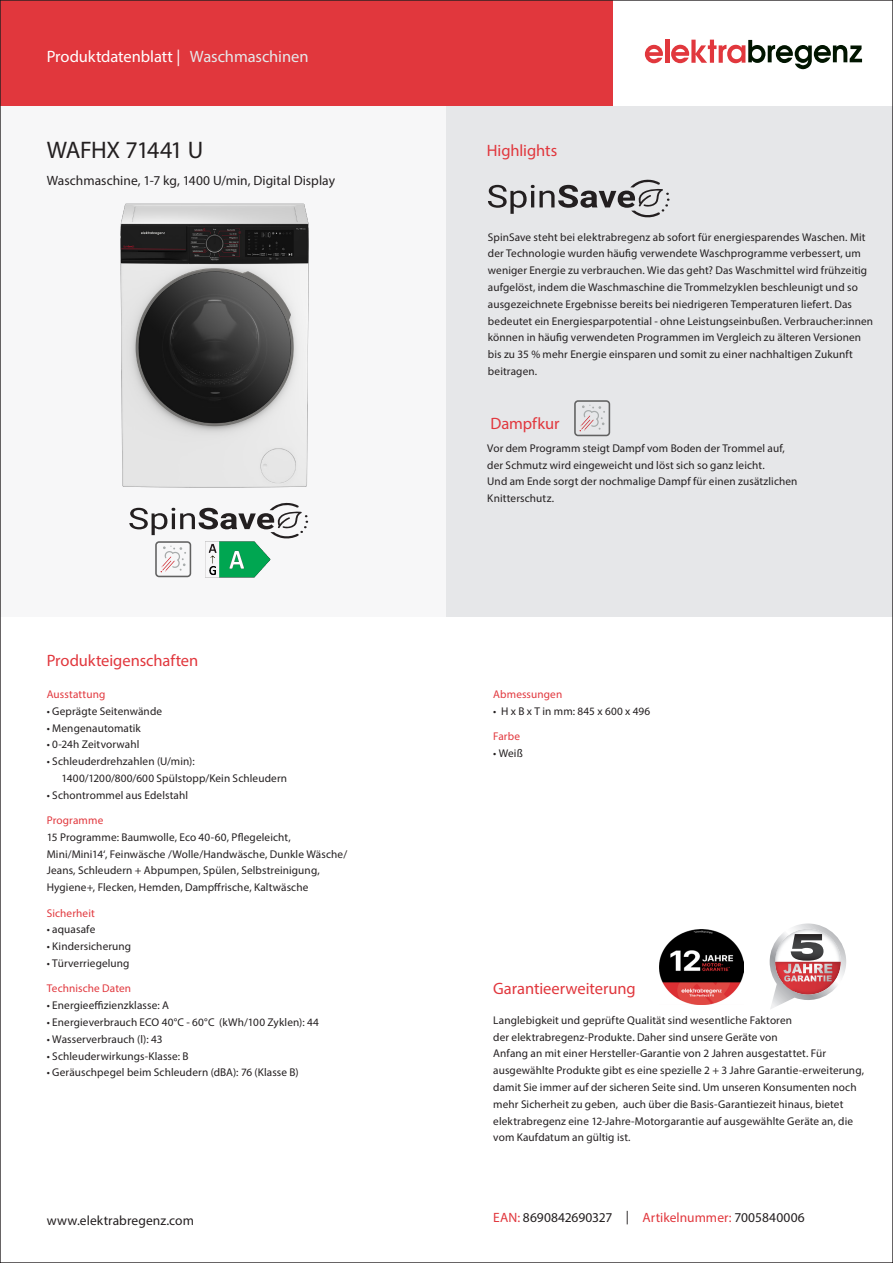
<style>
.page{position:relative;width:893px;height:1263px;background:#fff}
.page>*{position:absolute;margin:0;border:0;box-sizing:border-box;transform-origin:0 0}
.Produktname_Highlight_16pt{font:24px "Myriad Pro";letter-spacing:-.035em;color:#231f20}
.Highlight_Details_11pt_terracotta_semibo{font:16.5px "Myriad Pro";letter-spacing:-.005em;color:#e1373d}
.t1{font:16.5px "Myriad Pro";letter-spacing:-.005em;color:#fff}
.Header_11pt_Light{font:16.5px "Myriad Pro";letter-spacing:-.005em;color:#e6e7e9}
.Produktbeschreibung_9pt_Light{font:13.5px "Myriad Pro";letter-spacing:.005em;color:#231f20}
.EAn-SAP-Nummer_9pt{font:13.5px "Myriad Pro";color:#231f20}
.Copy_7_5pt_ob_Regular{font:11.25px/16.8px "Myriad Pro";letter-spacing:.01em;color:#231f20}
.Bullets_7_5pt_ob_Regular{font:11.25px/16.8px "Myriad Pro";letter-spacing:.01em;color:#231f20}
.Bullets_7_5pt_terracotta_Semibold{font:11.25px "Myriad Pro";letter-spacing:.01em;color:#e1373d}
.s1{color:#e1373d}
</style>
<div class="page">
<div style="left:0;top:0;width:612px;height:106px;background:#e1373d"></div>
<svg style="left:645px;top:45px;width:18px;height:18px"></svg>
<hr style="left:665px;top:40px;width:4px;height:23px;background:#e1373d">
<svg style="left:671px;top:40px;width:191px;height:29px"></svg>
<div style="left:0;top:106px;width:893px;height:511px;background:#f7f7f8"></div>
<div style="left:446px;top:106px;width:447px;height:511px;background:#e6e7e9"></div>
<img style="left:659px;top:929px;width:85px;height:76px">
<svg style="left:574px;top:400px;width:36px;height:36px"></svg>
<svg style="left:488px;top:179px;width:182px;height:39px"></svg>
<svg style="left:129px;top:502px;width:179px;height:75px"></svg>
<img style="left:120px;top:203px;width:189px;height:285px">
<svg style="left:770px;top:923px;width:76px;height:86px"></svg>
<h2 class="t1" style="left:47px;top:47px;width:135px">Produktdatenblatt |</h2>
<p class="Header_11pt_Light" style="left:190px;top:47px;width:120px">Waschmaschinen</p>
<p class="Produktname_Highlight_16pt" style="left:47px;top:135px;width:158px">WAFHX 71441 U</p>
<p class="Produktbeschreibung_9pt_Light" style="left:47px;top:172px;width:290px">Waschmaschine, 1-7 kg, 1400 U/min, Digital Display</p>
<p class="Highlight_Details_11pt_terracotta_semibo" style="left:47px;top:651px;width:153px">Produkteigenschaften</p>
<p class="Bullets_7_5pt_terracotta_Semibold" style="left:47px;top:687px;width:60px">Ausstattung</p>
<p class="Copy_7_5pt_ob_Regular" style="left:47px;top:702px;width:117px">• Geprägte Seitenwände</p>
<p class="Copy_7_5pt_ob_Regular" style="left:47px;top:719px;width:96px">• Mengenautomatik</p>
<p class="Copy_7_5pt_ob_Regular" style="left:47px;top:736px;width:94px">• 0-24h Zeitvorwahl</p>
<p class="Copy_7_5pt_ob_Regular" style="left:62px;top:753px;width:227px;text-indent:-15px">• Schleuderdrehzahlen (U/min):<br>1400/1200/800/600 Spülstopp/Kein Schleudern</p>
<p class="Copy_7_5pt_ob_Regular" style="left:47px;top:786px;width:143px">• Schontrommel aus Edelstahl</p>
<p class="Bullets_7_5pt_terracotta_Semibold" style="left:47px;top:813px;width:58px">Programme</p>
<p class="Bullets_7_5pt_ob_Regular" style="left:47px;top:828px;width:245px">15 Programme: Baumwolle, Eco 40-60, Pflegeleicht,</p>
<p class="Bullets_7_5pt_ob_Regular" style="left:47px;top:845px;width:302px">Mini/Mini14‘, Feinwäsche /Wolle/Handwäsche, Dunkle Wäsche/<br>Jeans, Schleudern + Abpumpen, Spülen, Selbstreinigung,</p>
<p class="Bullets_7_5pt_ob_Regular" style="left:47px;top:879px;width:263px">Hygiene+, Flecken, Hemden, Dampffrische, Kaltwäsche</p>
<p class="Bullets_7_5pt_terracotta_Semibold" style="left:47px;top:906px;width:50px">Sicherheit</p>
<p class="Copy_7_5pt_ob_Regular" style="left:47px;top:921px;width:50px">• aquasafe</p>
<p class="Copy_7_5pt_ob_Regular" style="left:47px;top:938px;width:86px">• Kindersicherung</p>
<p class="Copy_7_5pt_ob_Regular" style="left:47px;top:955px;width:84px">• Türverriegelung</p>
<p class="Bullets_7_5pt_terracotta_Semibold" style="left:47px;top:981px;width:86px">Technische Daten</p>
<p class="Copy_7_5pt_ob_Regular" style="left:47px;top:997px;width:124px">• Energieeffizienzklasse: A</p>
<p class="Copy_7_5pt_ob_Regular" style="left:47px;top:1013px;width:274px">• Energieverbrauch ECO 40°C - 60°C (kWh/100 Zyklen): 44</p>
<p class="Copy_7_5pt_ob_Regular" style="left:47px;top:1030px;width:117px">• Wasserverbrauch (l): 43</p>
<p class="Copy_7_5pt_ob_Regular" style="left:47px;top:1047px;width:143px">• Schleuderwirkungs-Klasse: B</p>
<p class="Copy_7_5pt_ob_Regular" style="left:47px;top:1064px;width:253px">• Geräuschpegel beim Schleudern (dBA): 76 (Klasse B)</p>
<p class="Produktbeschreibung_9pt_Light" style="left:47px;top:1212px;width:149px">www.elektrabregenz.com</p>
<p class="Highlight_Details_11pt_terracotta_semibo" style="left:487px;top:141px;width:72px">Highlights</p>
<p class="Copy_7_5pt_ob_Regular" style="left:488px;top:228px;width:387px">SpinSave steht bei elektrabregenz ab sofort für energiesparendes Waschen. Mit der Technologie wurden häufig verwendete Waschprogramme verbessert, um weniger Energie zu verbrauchen. Wie das geht? Das Waschmittel wird frühzeitig aufgelöst, indem die Waschmaschine die Trommelzyklen beschleunigt und so ausgezeichnete Ergebnisse bereits bei niedrigeren Temperaturen liefert. Das bedeutet ein Energiesparpotential - ohne Leistungseinbußen. Verbraucher:innen können in häufig verwendeten Programmen im Vergleich zu älteren Versionen bis zu 35 % mehr Energie einsparen und somit zu einer nachhaltigen Zukunft beitragen.</p>
<p class="Highlight_Details_11pt_terracotta_semibo" style="left:490px;top:413px;width:71px">Dampfkur</p>
<p class="Copy_7_5pt_ob_Regular" style="left:487px;top:439px;width:299px">Vor dem Programm steigt Dampf vom Boden der Trommel auf,</p>
<p class="Copy_7_5pt_ob_Regular" style="left:487px;top:456px;width:279px">der Schmutz wird eingeweicht und löst sich so ganz leicht.</p>
<p class="Copy_7_5pt_ob_Regular" style="left:487px;top:473px;width:312px">Und am Ende sorgt der nochmalige Dampf für einen zusätzlichen</p>
<p class="Copy_7_5pt_ob_Regular" style="left:487px;top:490px;width:68px">Knitterschutz.</p>
<p class="Bullets_7_5pt_terracotta_Semibold" style="left:493px;top:687px;width:70px">Abmessungen</p>
<p class="Copy_7_5pt_ob_Regular" style="left:493px;top:702px;width:158px">• H x B x T in mm: 845 x 600 x 496</p>
<p class="Bullets_7_5pt_terracotta_Semibold" style="left:493px;top:729px;width:28px">Farbe</p>
<p class="Copy_7_5pt_ob_Regular" style="left:493px;top:744px;width:31px">• Weiß</p>
<p class="Highlight_Details_11pt_terracotta_semibo" style="left:493px;top:978px;width:144px">Garantieerweiterung</p>
<p class="Bullets_7_5pt_ob_Regular" style="left:493px;top:1011px;width:372px">Langlebigkeit und geprüfte Qualität sind wesentliche Faktoren<br>der elektrabregenz-Produkte. Daher sind unsere Geräte von<br>Anfang an mit einer Hersteller-Garantie von 2 Jahren ausgestattet. Für ausgewählte Produkte gibt es eine spezielle 2 + 3 Jahre Garantie-erweiterung, damit Sie immer auf der sicheren Seite sind. Um unseren Konsumenten noch mehr Sicherheit zu geben, auch über die Basis-Garantiezeit hinaus, bietet elektrabregenz eine 12-Jahre-Motorgarantie auf ausgewählte Geräte an, die vom Kaufdatum an gültig ist.</p>
<p class="EAn-SAP-Nummer_9pt" style="left:493px;top:1209px;width:313px"><span class="s1">EAN:</span> 8690842690327 | <span class="s1">Artikelnummer:</span> 7005840006</p>
</div>
